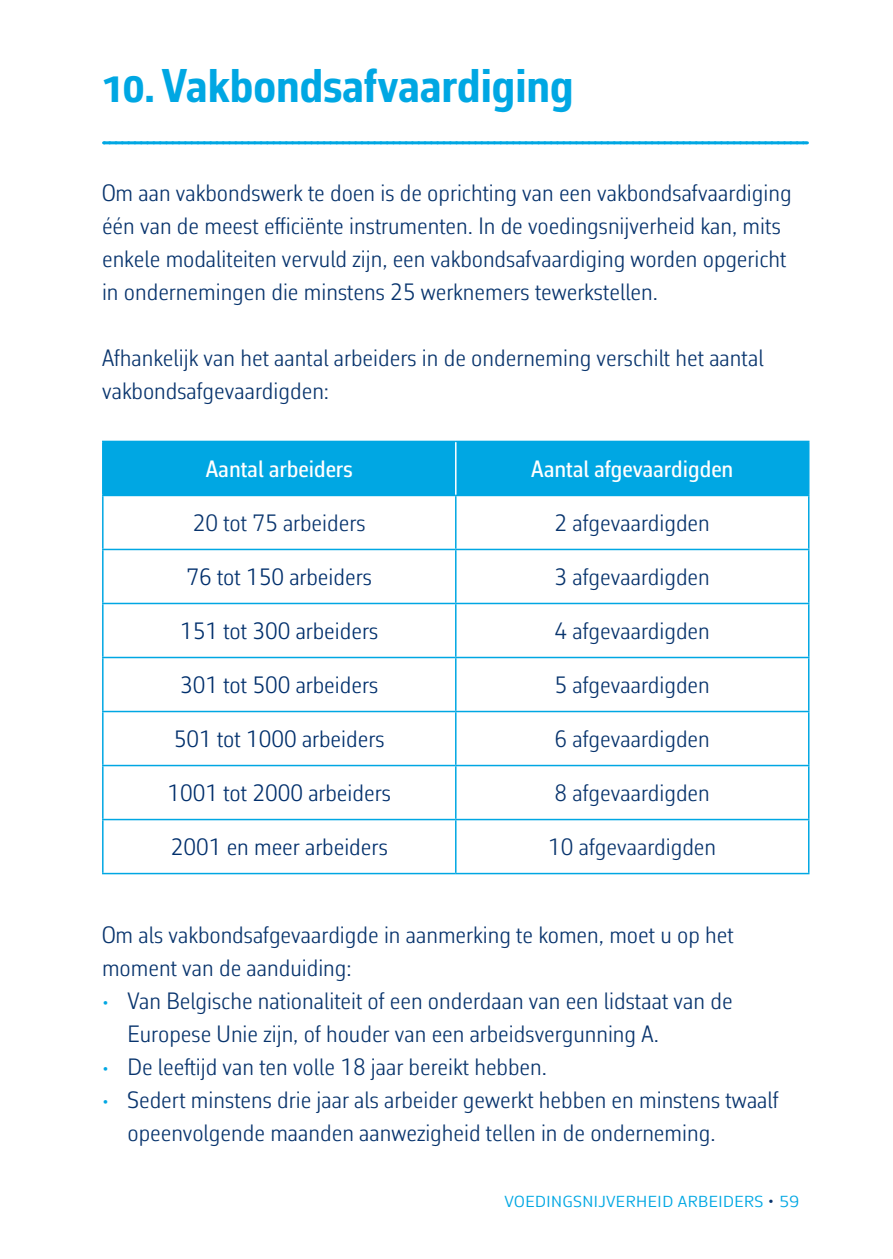
<style>
.page{position:relative;width:893px;height:1259px;background:#fff}
.page>*{position:absolute;margin:0;border:0;box-sizing:border-box;transform-origin:0 0}
.t1{font:700 48px "Corbeau Con Pro";color:#00a7e3}
.t2{font:300 24px/33px "Corbeau Con Pro";color:#08346d}
.t3{font:300 24px "Corbeau Con Pro";color:#002f6c}
.t4{font:500 24px "Corbeau Con Pro";color:#fff}
.t5{font:300 21px "Corbeau Pro";color:#00a7e3}
.s1{color:#00a7e3}
.s2{color:#08346d}
</style>
<div class="page">
<svg style="left:104px;top:141px;width:703px;height:3px"></svg>
<div style="left:104px;top:442px;width:704px;height:53px;background:#00a7e3"></div>
<hr style="left:455px;top:496px;width:1px;height:53px;background:#00a7e3">
<hr style="left:102px;top:549px;width:354px;height:1px;background:#00a7e3">
<hr style="left:456px;top:549px;width:353px;height:1px;background:#00a7e3">
<hr style="left:455px;top:550px;width:1px;height:53px;background:#00a7e3">
<hr style="left:102px;top:603px;width:354px;height:1px;background:#00a7e3">
<hr style="left:456px;top:603px;width:353px;height:1px;background:#00a7e3">
<hr style="left:455px;top:604px;width:1px;height:53px;background:#00a7e3">
<hr style="left:102px;top:657px;width:354px;height:1px;background:#00a7e3">
<hr style="left:456px;top:657px;width:353px;height:1px;background:#00a7e3">
<hr style="left:455px;top:658px;width:1px;height:53px;background:#00a7e3">
<hr style="left:102px;top:711px;width:354px;height:1px;background:#00a7e3">
<hr style="left:456px;top:711px;width:353px;height:1px;background:#00a7e3">
<hr style="left:455px;top:712px;width:1px;height:53px;background:#00a7e3">
<hr style="left:102px;top:765px;width:354px;height:1px;background:#00a7e3">
<hr style="left:456px;top:765px;width:353px;height:1px;background:#00a7e3">
<hr style="left:455px;top:766px;width:1px;height:53px;background:#00a7e3">
<hr style="left:102px;top:819px;width:354px;height:1px;background:#00a7e3">
<hr style="left:456px;top:819px;width:353px;height:1px;background:#00a7e3">
<hr style="left:455px;top:820px;width:1px;height:53px;background:#00a7e3">
<hr style="left:102px;top:496px;width:2px;height:53px;background:#00a7e3">
<hr style="left:808px;top:496px;width:1px;height:53px;background:#00a7e3">
<hr style="left:102px;top:550px;width:2px;height:53px;background:#00a7e3">
<hr style="left:808px;top:550px;width:1px;height:53px;background:#00a7e3">
<hr style="left:102px;top:604px;width:2px;height:53px;background:#00a7e3">
<hr style="left:808px;top:604px;width:1px;height:53px;background:#00a7e3">
<hr style="left:102px;top:658px;width:2px;height:53px;background:#00a7e3">
<hr style="left:808px;top:658px;width:1px;height:53px;background:#00a7e3">
<hr style="left:102px;top:712px;width:2px;height:53px;background:#00a7e3">
<hr style="left:808px;top:712px;width:1px;height:53px;background:#00a7e3">
<hr style="left:102px;top:766px;width:2px;height:53px;background:#00a7e3">
<hr style="left:808px;top:766px;width:1px;height:53px;background:#00a7e3">
<hr style="left:102px;top:820px;width:2px;height:53px;background:#00a7e3">
<hr style="left:808px;top:820px;width:1px;height:53px;background:#00a7e3">
<hr style="left:102px;top:873px;width:354px;height:1px;background:#00a7e3">
<hr style="left:456px;top:873px;width:353px;height:1px;background:#00a7e3">
<hr style="left:102px;top:441px;width:354px;height:1px;background:#00a7e3">
<hr style="left:102px;top:442px;width:2px;height:53px;background:#00a7e3">
<hr style="left:456px;top:441px;width:353px;height:1px;background:#00a7e3">
<hr style="left:808px;top:442px;width:1px;height:53px;background:#00a7e3">
<hr style="left:102px;top:495px;width:354px;height:1px;background:#00a7e3">
<hr style="left:456px;top:495px;width:353px;height:1px;background:#00a7e3">
<hr style="left:455px;top:442px;width:1px;height:53px;background:#fff">
<h1 class="t1" style="left:102px;top:53px;width:473px">10.Vakbondsafvaardiging</h1>
<p class="t2" style="left:102px;top:176px;width:691px">Om aan vakbondswerk te doen is de oprichting van een vakbondsafvaardiging één van de meest efficiënte instrumenten. In de voedingsnijverheid kan, mits enkele modaliteiten vervuld zijn, een vakbondsafvaardiging worden opgericht in ondernemingen die minstens 25 werknemers tewerkstellen.</p>
<p class="t2" style="left:102px;top:341px;width:663px">Afhankelijk van het aantal arbeiders in de onderneming verschilt het aantal vakbondsafgevaardigden:</p>
<p class="t4" style="left:206px;top:453px;width:149px">Aantal arbeiders</p>
<p class="t4" style="left:531px;top:453px;width:204px">Aantal afgevaardigden</p>
<p class="t2" style="left:193px;top:505px;width:174px">20 tot 75 arbeiders</p>
<p class="t2" style="left:555px;top:505px;width:157px">2 afgevaardigden</p>
<p class="t3" style="left:186px;top:560px;width:187px">76 tot 150 arbeiders</p>
<p class="t2" style="left:555px;top:559px;width:157px">3 afgevaardigden</p>
<p class="t3" style="left:180px;top:614px;width:200px">151 tot 300 arbeiders</p>
<p class="t2" style="left:555px;top:613px;width:157px">4 afgevaardigden</p>
<p class="t3" style="left:180px;top:668px;width:200px">301 tot 500 arbeiders</p>
<p class="t2" style="left:555px;top:667px;width:157px">5 afgevaardigden</p>
<p class="t3" style="left:174px;top:722px;width:212px">501 tot 1000 arbeiders</p>
<p class="t2" style="left:555px;top:721px;width:157px">6 afgevaardigden</p>
<p class="t3" style="left:167px;top:776px;width:225px">1001 tot 2000 arbeiders</p>
<p class="t2" style="left:555px;top:775px;width:157px">8 afgevaardigden</p>
<p class="t3" style="left:171px;top:830px;width:219px">2001 en meer arbeiders</p>
<p class="t2" style="left:548px;top:829px;width:169px">10 afgevaardigden</p>
<p class="t2" style="left:102px;top:918px;width:633px">Om als vakbondsafgevaardigde in aanmerking te komen, moet u op het moment van de aanduiding:</p>
<p class="t2" style="left:128px;top:984px;width:607px;text-indent:-26px"><span class="s1">•</span> Van Belgische nationaliteit of een onderdaan van een lidstaat van de<br>Europese Unie zijn, of houder van een arbeidsvergunning A.</p>
<p class="t2" style="left:102px;top:1050px;width:447px"><span class="s1">•</span> De leeftijd van ten volle 18 jaar bereikt hebben.</p>
<p class="t2" style="left:128px;top:1083px;width:653px;text-indent:-26px"><span class="s1">•</span> Sedert minstens drie jaar als arbeider gewerkt hebben en minstens twaalf opeenvolgende maanden aanwezigheid tellen in de onderneming.</p>
<p class="t5" style="left:504px;top:1186px;width:296px">voedingsnijverheid arbeiders <span class="s2">•</span> 59</p>
</div>
